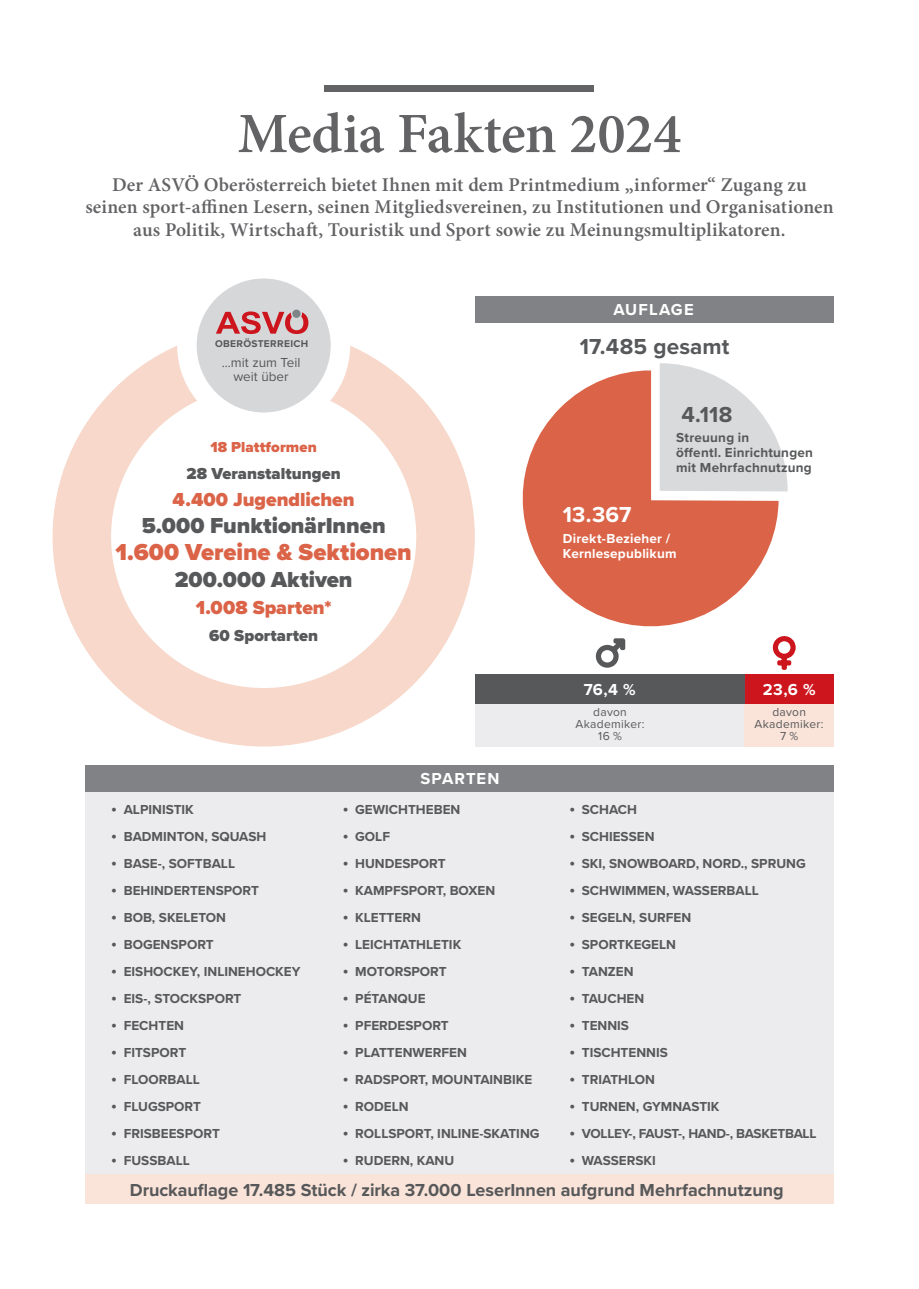
<style>
.page{position:relative;width:919px;height:1289px;background:#fff}
.page>*{position:absolute;margin:0;border:0;box-sizing:border-box;transform-origin:0 0}
.t1{font:600 57px "Minion Pro";letter-spacing:-.005em;color:#636366}
.t2{font:900 24px "Proxima Nova";color:#db6448}
.t3{font:900 22.5px "Proxima Nova";color:#57585a}
.t4{font:700 22.5px "Proxima Nova";letter-spacing:.005em;color:#57585a}
.t5{font:700 22.5px "Proxima Nova";color:#fff}
.t6{font:600 19.5px/22.5px "Minion Pro";letter-spacing:.005em;color:#636366;text-align:center}
.t7{font:900 19.5px "Proxima Nova";color:#db6448}
.t8{font:700 18px "Proxima Nova";letter-spacing:-.005em;color:#57585a}
.t9{font:900 16.5px "Proxima Nova";letter-spacing:.005em;color:#57585a}
.t10{font:700 16.5px "Proxima Nova";letter-spacing:.06em;color:#fff}
.t11{font:900 15px "Proxima Nova";letter-spacing:.005em;color:#db6448}
.t12{font:700 13.5px/15px "Proxima Nova";color:#57585a}
.t13{font:700 13.5px "Proxima Nova";letter-spacing:-.02em;color:#57585a}
.t14{font:700 13.5px/15px "Proxima Nova";letter-spacing:.02em;color:#fff}
.t15{font:13.5px/13.5px "Proxima Nova";color:#57585a;text-align:center}
.t16{font:12px/12px "Proxima Nova";letter-spacing:.025em;color:#57585a;text-align:center}
.t17{font:700 10.2px "Proxima Nova";letter-spacing:.035em;color:#57585a}
.s1{font-weight:400;font-size:18px}
</style>
<div class="page">
<svg style="left:522px;top:370px;width:257px;height:257px;fill:#db6448"></svg>
<svg style="left:651px;top:363px;width:137px;height:138px"></svg>
<div style="left:475px;top:700px;width:269px;height:47px;background:#ececee"></div>
<div style="left:744px;top:700px;width:89px;height:47px;background:#fae4d9"></div>
<div style="left:707px;top:673px;width:126px;height:30px;background:#cd151d"></div>
<div style="left:475px;top:296px;width:358px;height:27px;background:#808285"></div>
<div style="left:475px;top:673px;width:269px;height:30px;background:#57585a"></div>
<div style="left:85px;top:778px;width:748px;height:416px;background:#ececee"></div>
<div style="left:324px;top:85px;width:270px;height:6px;background:#636366"></div>
<div style="left:85px;top:764px;width:748px;height:27px;background:#808285"></div>
<div style="left:53px;top:327px;width:422px;height:419px;border:58px solid #f7d8ca;border-radius:50%"></div>
<svg style="left:187px;top:269px;width:153px;height:153px;background:#dcdcde"></svg>
<div style="left:177px;top:259px;width:173px;height:173px;border:20px solid #fff;border-radius:50%"></div>
<svg style="left:216px;top:311px;width:92px;height:23px;background:#d08186"></svg>
<div style="left:85px;top:1174px;width:748px;height:29px;background:#fae4d9"></div>
<h1 class="t1" style="left:237px;top:94px;width:445px">Media Fakten 2024</h1>
<p class="t6" style="left:85px;top:173px;width:749px">Der ASVÖ Oberösterreich bietet Ihnen mit dem Printmedium „informer“ Zugang zu seinen sport-affinen Lesern, seinen Mitgliedsvereinen, zu Institutionen und Organisationen aus Politik, Wirtschaft, Touristik und Sport sowie zu Meinungsmultiplikatoren.</p>
<p class="t17" style="left:215px;top:336px;width:95px">OBERÖSTERREICH</p>
<p class="t15" style="left:222px;top:355px;width:80px">...mit zum Teil weit über</p>
<p class="t11" style="left:210px;top:436px;width:108px">18 Plattformen</p>
<p class="t9" style="left:186px;top:461px;width:156px">28 Veranstaltungen</p>
<h3 class="t7" style="left:173px;top:485px;width:183px">4.400 Jugendlichen</h3>
<h3 class="t3" style="left:142px;top:509px;width:245px">5.000 FunktionärInnen</h3>
<h2 class="t2" style="left:115px;top:534px;width:298px">1.600 Vereine &amp; Sektionen</h2>
<h3 class="t3" style="left:175px;top:563px;width:179px">200.000 Aktiven</h3>
<h3 class="t7" style="left:196px;top:593px;width:137px">1.008 Sparten*</h3>
<p class="t9" style="left:209px;top:623px;width:110px">60 Sportarten</p>
<p class="t10" style="left:420px;top:765px;width:80px">SPARTEN</p>
<p class="t12" style="left:111px;top:801px;width:84px"><span class="s1">•</span> ALPINISTIK</p>
<p class="t12" style="left:111px;top:828px;width:157px"><span class="s1">•</span> BADMINTON, SQUASH</p>
<p class="t12" style="left:111px;top:855px;width:126px"><span class="s1">•</span> BASE-, SOFTBALL</p>
<p class="t12" style="left:111px;top:882px;width:149px"><span class="s1">•</span> BEHINDERTENSPORT</p>
<p class="t12" style="left:111px;top:909px;width:117px"><span class="s1">•</span> BOB, SKELETON</p>
<p class="t12" style="left:111px;top:936px;width:104px"><span class="s1">•</span> BOGENSPORT</p>
<p class="t12" style="left:111px;top:963px;width:191px"><span class="s1">•</span> EISHOCKEY, INLINEHOCKEY</p>
<p class="t12" style="left:111px;top:990px;width:132px"><span class="s1">•</span> EIS-, STOCKSPORT</p>
<p class="t12" style="left:111px;top:1017px;width:75px"><span class="s1">•</span> FECHTEN</p>
<p class="t12" style="left:111px;top:1044px;width:77px"><span class="s1">•</span> FITSPORT</p>
<p class="t12" style="left:111px;top:1071px;width:90px"><span class="s1">•</span> FLOORBALL</p>
<p class="t12" style="left:111px;top:1098px;width:92px"><span class="s1">•</span> FLUGSPORT</p>
<p class="t12" style="left:111px;top:1125px;width:110px"><span class="s1">•</span> FRISBEESPORT</p>
<p class="t12" style="left:111px;top:1152px;width:80px"><span class="s1">•</span> FUSSBALL</p>
<p class="t12" style="left:342px;top:801px;width:119px"><span class="s1">•</span> GEWICHTHEBEN</p>
<p class="t12" style="left:342px;top:828px;width:49px"><span class="s1">•</span> GOLF</p>
<p class="t12" style="left:342px;top:855px;width:105px"><span class="s1">•</span> HUNDESPORT</p>
<p class="t12" style="left:342px;top:882px;width:154px"><span class="s1">•</span> KAMPFSPORT, BOXEN</p>
<p class="t12" style="left:342px;top:909px;width:80px"><span class="s1">•</span> KLETTERN</p>
<p class="t12" style="left:342px;top:936px;width:120px"><span class="s1">•</span> LEICHTATHLETIK</p>
<p class="t12" style="left:342px;top:963px;width:106px"><span class="s1">•</span> MOTORSPORT</p>
<p class="t12" style="left:342px;top:990px;width:85px"><span class="s1">•</span> PÉTANQUE</p>
<p class="t12" style="left:342px;top:1017px;width:108px"><span class="s1">•</span> PFERDESPORT</p>
<p class="t12" style="left:342px;top:1044px;width:126px"><span class="s1">•</span> PLATTENWERFEN</p>
<p class="t12" style="left:342px;top:1071px;width:191px"><span class="s1">•</span> RADSPORT, MOUNTAINBIKE</p>
<p class="t12" style="left:342px;top:1098px;width:68px"><span class="s1">•</span> RODELN</p>
<p class="t12" style="left:342px;top:1125px;width:198px"><span class="s1">•</span> ROLLSPORT, INLINE-SKATING</p>
<p class="t12" style="left:342px;top:1152px;width:113px"><span class="s1">•</span> RUDERN, KANU</p>
<p class="t10" style="left:613px;top:297px;width:82px">AUFLAGE</p>
<h3 class="t4" style="left:579px;top:329px;width:151px">17.485 gesamt</h3>
<h3 class="t4" style="left:681px;top:398px;width:53px">4.118</h3>
<p class="t12" style="left:676px;top:429px;width:138px">Streuung in<br>öffentl. Einrichtungen mit Mehrfachnutzung</p>
<h3 class="t5" style="left:563px;top:498px;width:70px">13.367</h3>
<p class="t14" style="left:563px;top:531px;width:115px">Direkt-Bezieher /<br>Kernlesepublikum</p>
<p class="t10" style="left:583px;top:677px;width:53px">76,4 %</p>
<p class="t10" style="left:762px;top:677px;width:54px">23,6 %</p>
<p class="t16" style="left:575px;top:705px;width:71px">davon<br>Akademiker:<br>16 %</p>
<p class="t16" style="left:754px;top:705px;width:71px">davon<br>Akademiker:<br>7 %</p>
<p class="t12" style="left:569px;top:801px;width:69px"><span class="s1">•</span> SCHACH</p>
<p class="t12" style="left:569px;top:828px;width:87px"><span class="s1">•</span> SCHIESSEN</p>
<p class="t12" style="left:569px;top:855px;width:238px"><span class="s1">•</span> SKI, SNOWBOARD, NORD., SPRUNG</p>
<p class="t12" style="left:569px;top:882px;width:191px"><span class="s1">•</span> SCHWIMMEN, WASSERBALL</p>
<p class="t12" style="left:569px;top:909px;width:124px"><span class="s1">•</span> SEGELN, SURFEN</p>
<p class="t12" style="left:569px;top:936px;width:108px"><span class="s1">•</span> SPORTKEGELN</p>
<p class="t12" style="left:569px;top:963px;width:66px"><span class="s1">•</span> TANZEN</p>
<p class="t12" style="left:569px;top:990px;width:77px"><span class="s1">•</span> TAUCHEN</p>
<p class="t12" style="left:569px;top:1017px;width:61px"><span class="s1">•</span> TENNIS</p>
<p class="t12" style="left:569px;top:1044px;width:100px"><span class="s1">•</span> TISCHTENNIS</p>
<p class="t12" style="left:569px;top:1071px;width:87px"><span class="s1">•</span> TRIATHLON</p>
<p class="t12" style="left:569px;top:1098px;width:152px"><span class="s1">•</span> TURNEN, GYMNASTIK</p>
<p class="t13" style="left:569px;top:1123px;width:249px"><span class="s1">•</span> VOLLEY-, FAUST-, HAND-, BASKETBALL</p>
<p class="t12" style="left:569px;top:1152px;width:88px"><span class="s1">•</span> WASSERSKI</p>
<h3 class="t8" style="left:130px;top:1176px;width:655px">Druckauflage 17.485 Stück / zirka 37.000 LeserInnen aufgrund Mehrfachnutzung</h3>
</div>
